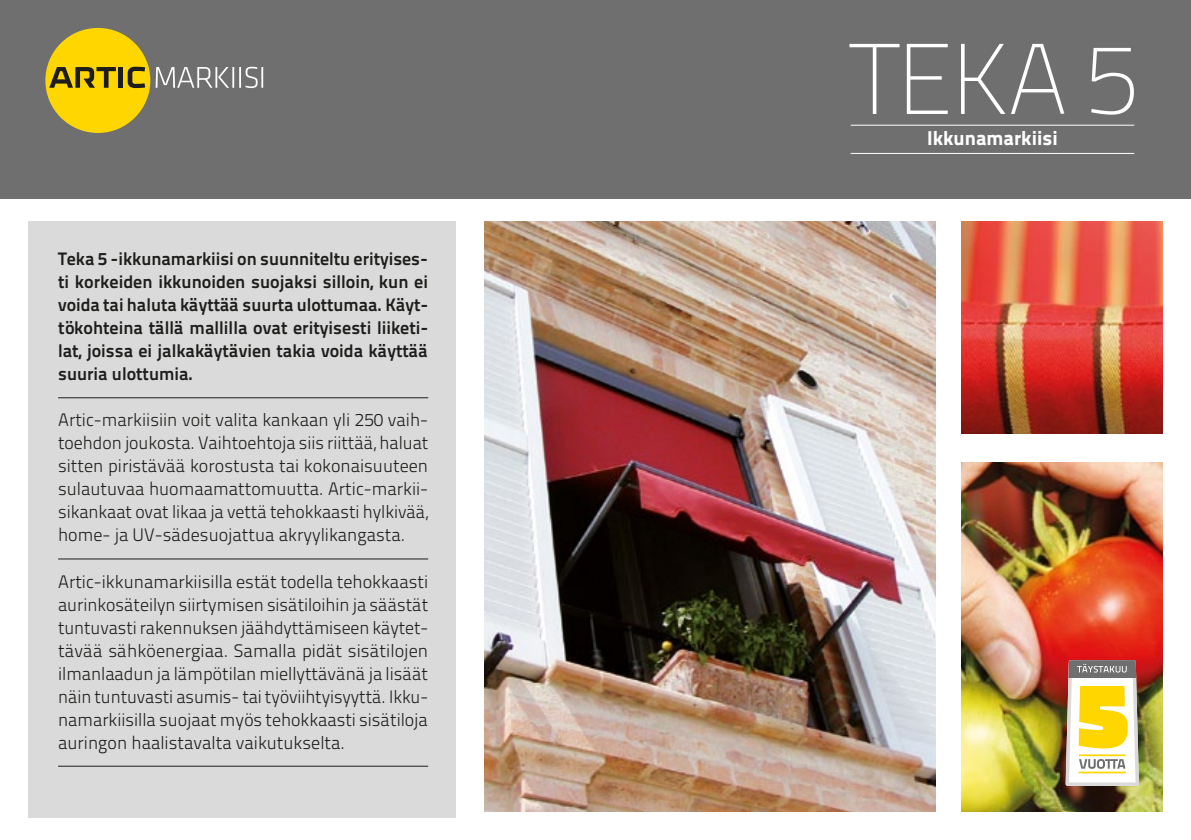
<style>
.page{position:relative;width:1191px;height:840px;background:#fff}
.page>*{position:absolute;margin:0;border:0;box-sizing:border-box;transform-origin:0 0}
.t1{font:700 100px "Titillium Text 14 L";color:#fff}
.t2{font:20px "Titillium Text 14 L 999 wt";color:#fff}
.t3{font:18px/23px "Titillium Text 14 L 250 wt";color:#1d1d1b;text-align:justify}
.t4{font:18px/23px "Titillium Text 14 L 800 wt";color:#1d1d1b;text-align:justify}
</style>
<div class="page">
<div style="left:0;top:0;width:1191px;height:198px;background:#706f6f"></div>
<div style="left:45px;top:28px;width:105px;height:105px;background:#ffd600;border-radius:50%"></div>
<svg style="left:128px;top:67px;width:17px;height:21px"></svg>
<div style="left:118px;top:67px;width:5px;height:21px;background:#1d1d1b"></div>
<svg style="left:49px;top:67px;width:67px;height:21px"></svg>
<svg style="left:156px;top:67px;width:107px;height:21px"></svg>
<img style="left:485px;top:221px;width:450px;height:590px">
<img style="left:961px;top:221px;width:201px;height:212px">
<div style="left:28px;top:221px;width:427px;height:596px;background:#dadada"></div>
<img style="left:961px;top:462px;width:201px;height:349px">
<hr style="left:58px;top:397px;width:370px;height:1px;background:#1d1d1b">
<hr style="left:58px;top:558px;width:370px;height:1px;background:#1d1d1b">
<hr style="left:58px;top:765px;width:370px;height:1px;background:#1d1d1b">
<hr style="left:850px;top:125px;width:284px;height:1px;background:#fff">
<hr style="left:850px;top:153px;width:284px;height:1px;background:#fff">
<svg style="left:1065px;top:659px;width:74px;height:126px"></svg>
<p class="t4" style="left:58px;top:247px;width:372px">Teka 5 -ikkunamarkiisi on suunniteltu erityises&shy;ti korkeiden ikkunoiden suojaksi silloin, kun ei voida tai haluta käyttää suurta ulottumaa. Käyt&shy;tökohteina tällä mallilla ovat erityisesti liiketi&shy;lat, joissa ei jalkakäytävien takia voida käyttää suuria ulottumia.</p>
<p class="t3" style="left:58px;top:408px;width:372px">Artic-markiisiin voit valita kankaan yli 250 vaih&shy;toehdon joukosta. Vaihtoehtoja siis riittää, haluat sitten piristävää korostusta tai kokonaisuuteen sulautuvaa huomaamattomuutta. Artic-markii&shy;sikankaat ovat likaa ja vettä tehokkaasti hylkivää, home- ja UV-sädesuojattua akryylikangasta.</p>
<p class="t3" style="left:58px;top:569px;width:372px">Artic-ikkunamarkiisilla estät todella tehokkaasti aurinkosäteilyn siirtymisen sisätiloihin ja säästät tuntuvasti rakennuksen jäähdyttämiseen käytet&shy;tävää sähköenergiaa. Samalla pidät sisätilojen ilmanlaadun ja lämpötilan miellyttävänä ja lisäät näin tuntuvasti asumis- tai työviihtyisyyttä. I kku&shy;namarkiisilla suojaat myös tehokkaasti sisätiloja auringon haalistavalta vaikutukselta.</p>
<h1 class="t1" style="left:849px;top:20px;width:290px">TEKA 5</h1>
<p class="t2" style="left:927px;top:125px;width:132px">Ikkunamarkiisi</p>
</div>
